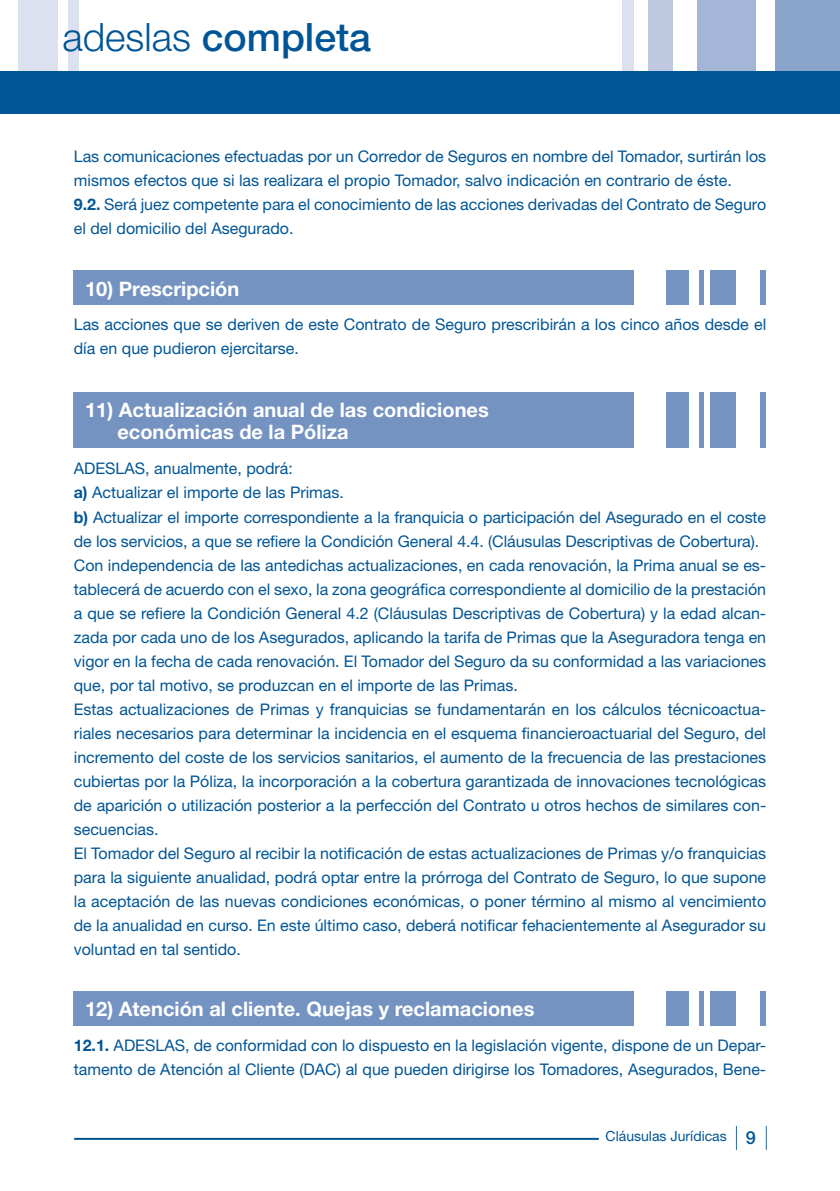
<style>
.page{position:relative;width:840px;height:1191px;background:#fff}
.page>*{position:absolute;margin:0;border:0;box-sizing:border-box;transform-origin:0 0}
.t1{font:500 39.2px "Helvetica Neue";color:#005596}
.t2{font:700 20px/22px "Helvetica Neue";color:#fff}
.t3{font:16px/24px "Helvetica Neue";color:#005596}
.t4{font:14px "Helvetica Neue";color:#005596}
.s1{font-weight:300}
.s2{font-weight:700}
.s3{font-weight:500;font-size:18px}
</style>
<div class="page">
<div style="left:68px;top:0;width:11px;height:96px;background:#dbe1ef"></div>
<div style="left:18px;top:0;width:40px;height:96px;background:#dbe1ef"></div>
<div style="left:775px;top:0;width:64px;height:96px;background:#8ba4cc"></div>
<div style="left:621px;top:0;width:12px;height:96px;background:#dbe1ef"></div>
<div style="left:647px;top:0;width:25px;height:96px;background:#bec9e1"></div>
<div style="left:697px;top:0;width:58px;height:96px;background:#a4b6d7"></div>
<div style="left:0;top:71px;width:839px;height:43px;background:#005596"></div>
<hr style="left:74px;top:1137px;width:524px;height:2px;background:#005596">
<svg style="left:765px;top:1126px;width:1px;height:24px"></svg>
<svg style="left:735px;top:1126px;width:1px;height:24px"></svg>
<div style="left:74px;top:271px;width:691px;height:34px;background:#7493c1"></div>
<div style="left:735px;top:268px;width:24px;height:38px;background:#fff"></div>
<div style="left:703px;top:268px;width:6px;height:38px;background:#fff"></div>
<div style="left:689px;top:268px;width:9px;height:38px;background:#fff"></div>
<div style="left:634px;top:268px;width:31px;height:38px;background:#fff"></div>
<div style="left:74px;top:392px;width:691px;height:56px;background:#7493c1"></div>
<div style="left:735px;top:388px;width:24px;height:62px;background:#fff"></div>
<div style="left:703px;top:388px;width:6px;height:62px;background:#fff"></div>
<div style="left:689px;top:388px;width:9px;height:62px;background:#fff"></div>
<div style="left:634px;top:388px;width:31px;height:62px;background:#fff"></div>
<div style="left:74px;top:991px;width:691px;height:34px;background:#7493c1"></div>
<div style="left:735px;top:988px;width:24px;height:38px;background:#fff"></div>
<div style="left:703px;top:988px;width:6px;height:38px;background:#fff"></div>
<div style="left:689px;top:988px;width:9px;height:38px;background:#fff"></div>
<div style="left:634px;top:988px;width:31px;height:38px;background:#fff"></div>
<h1 class="t1" style="left:62px;top:23px;width:310px"><span class="s1">adeslas</span> completa</h1>
<p class="t3" style="left:74px;top:146px;width:693px">Las comunicaciones efectuadas por un Corredor de Seguros en nombre del Tomador, surtirán los mismos efectos que si las realizara el propio Tomador, salvo indicación en contrario de éste.<br><span class="s2">9.2.</span> Será juez competente para el conocimiento de las acciones derivadas del Contrato de Seguro el del domicilio del Asegurado.</p>
<p class="t2" style="left:85px;top:279px;width:156px">10) Prescripción</p>
<p class="t3" style="left:74px;top:314px;width:693px">Las acciones que se deriven de este Contrato de Seguro prescribirán a los cinco años desde el día en que pudieron ejercitarse.</p>
<p class="t2" style="left:117px;top:400px;width:372px;text-indent:-32px">11) Actualización anual de las condiciones económicas de la Póliza</p>
<p class="t3" style="left:74px;top:458px;width:693px">ADESLAS, anualmente, podrá:<br><span class="s2">a)</span> Actualizar el importe de las Primas.<br><span class="s2">b)</span> Actualizar el importe correspondiente a la franquicia o participación del Asegurado en el coste de los servicios, a que se refiere la Condición General 4.4. (Cláusulas Descriptivas de Cobertura).<br>Con independencia de las antedichas actualizaciones, en cada renovación, la Prima anual se es&shy;tablecerá de acuerdo con el sexo, la zona geográfica correspondiente al domicilio de la prestación a que se refiere la Condición General 4.2 (Cláusulas Descriptivas de Cobertura) y la edad alcan&shy;zada por cada uno de los Asegurados, aplicando la tarifa de Primas que la Aseguradora tenga en vigor en la fecha de cada renovación. El Tomador del Seguro da su conformidad a las variaciones que, por tal motivo, se produzcan en el importe de las Primas.<br>Estas actualizaciones de Primas y franquicias se fundamentarán en los cálculos técnicoactua&shy;riales necesarios para determinar la incidencia en el esquema financieroactuarial del Seguro, del incremento del coste de los servicios sanitarios, el aumento de la frecuencia de las prestaciones cubiertas por la Póliza, la incorporación a la cobertura garantizada de innovaciones tecnológicas de aparición o utilización posterior a la perfección del Contrato u otros hechos de similares con&shy;secuencias.<br>El Tomador del Seguro al recibir la notificación de estas actualizaciones de Primas y/o franquicias para la siguiente anualidad, podrá optar entre la prórroga del Contrato de Seguro, lo que supone la aceptación de las nuevas condiciones económicas, o poner término al mismo al vencimiento de la anualidad en curso. En este último caso, deberá notificar fehacientemente al Asegurador su voluntad en tal sentido.</p>
<p class="t2" style="left:85px;top:999px;width:450px">12) Atención al cliente. Quejas y reclamaciones</p>
<p class="t3" style="left:74px;top:1034px;width:693px"><span class="s2">12.1.</span> ADESLAS, de conformidad con lo dispuesto en la legislación vigente, dispone de un Depar&shy;tamento de Atención al Cliente (DAC) al que pueden dirigirse los Tomadores, Asegurados, Bene-</p>
<p class="t4" style="left:605px;top:1131px;width:152px">Cláusulas Jurídicas <span class="s3">9</span></p>
</div>
